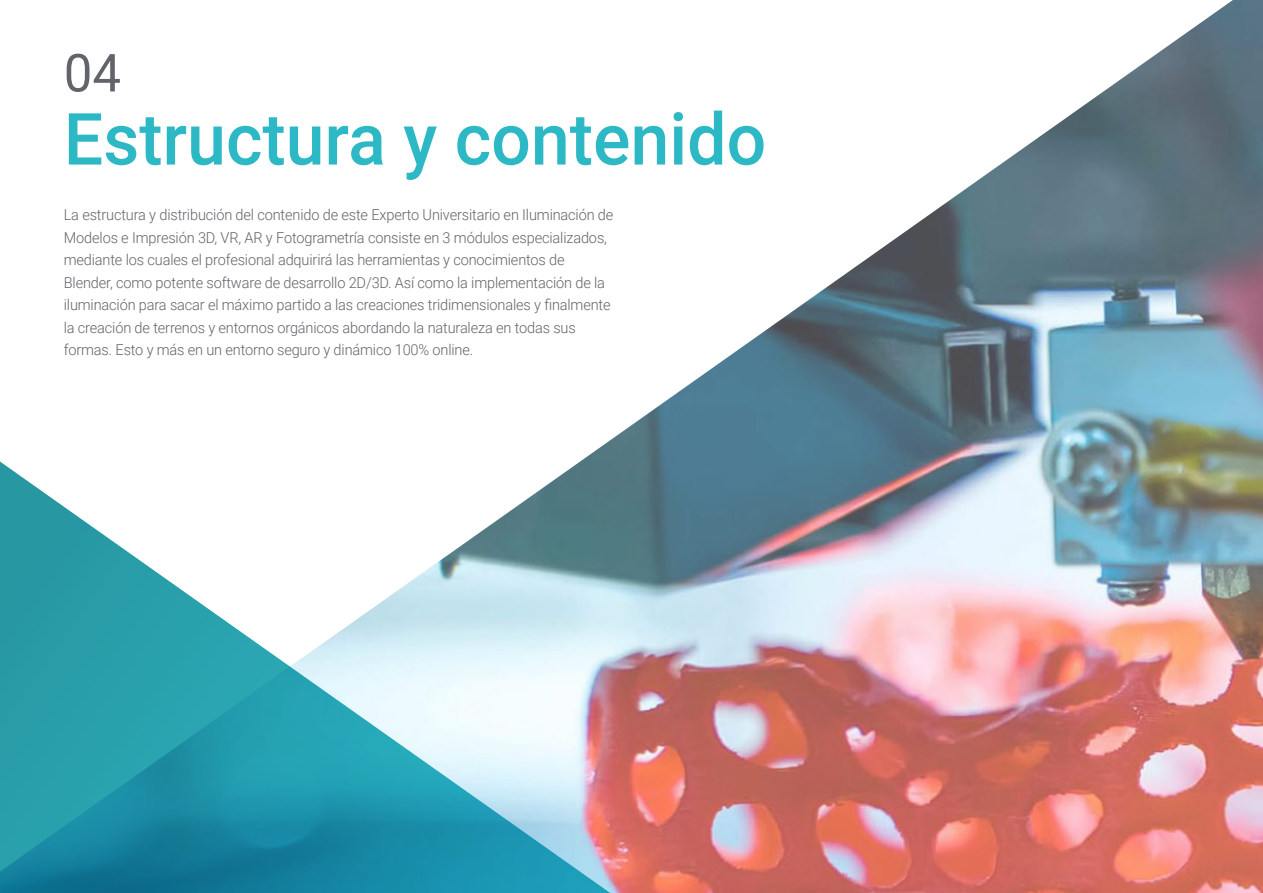
<style>
.page{position:relative;width:1263px;height:893px;background:#fff}
.page>*{position:absolute;margin:0;border:0;box-sizing:border-box;transform-origin:0 0}
.t1{font:500 72px "Roboto";color:#2db8c5}
.t2{font:52.5px "Roboto";color:#61646a}
.t3{font:300 15px/22.5px "Roboto";letter-spacing:-.01em;color:#61646a}
</style>
<div class="page">
<img style="left:602px;top:0;width:661px;height:893px">
<svg style="left:0;top:446px;width:640px;height:447px"></svg>
<h2 class="t2" style="left:64px;top:36px;width:59px">04</h2>
<h1 class="t1" style="left:64px;top:89px;width:704px">Estructura y contenido</h1>
<p class="t3" style="left:64px;top:203px;width:551px">La estructura y distribución del contenido de este Experto Universitario en Iluminación de Modelos e Impresión 3D, VR, AR y Fotogrametría consiste en 3 módulos especializados, mediante los cuales el profesional adquirirá las herramientas y conocimientos de Blender, como potente software de desarrollo 2D/3D. Así como la implementación de la iluminación para sacar el máximo partido a las creaciones tridimensionales y finalmente la creación de terrenos y entornos orgánicos abordando la naturaleza en todas sus formas. Esto y más en un entorno seguro y dinámico 100% online.</p>
</div>
